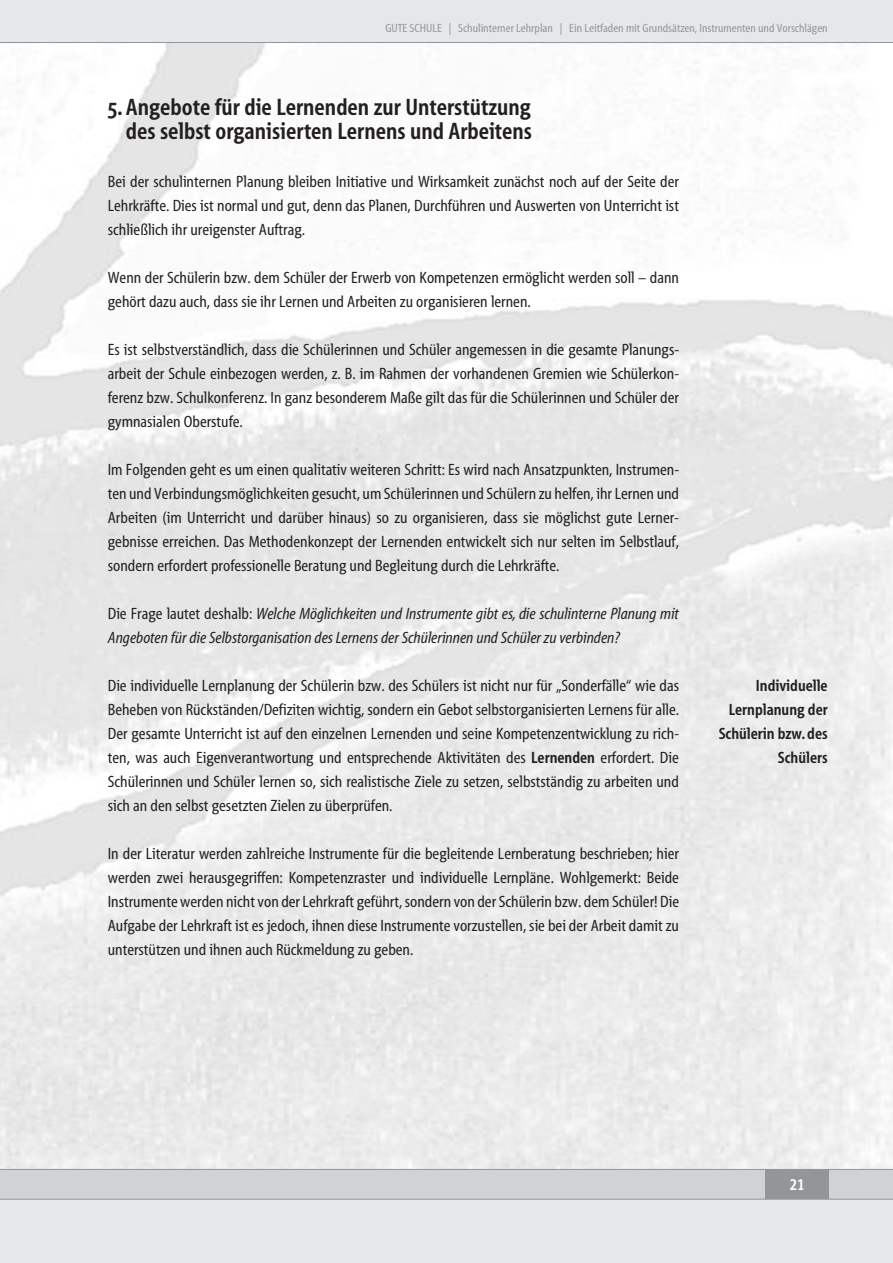
<style>
.page{position:relative;width:893px;height:1263px;background:#fff}
.page>*{position:absolute;margin:0;border:0;box-sizing:border-box;transform-origin:0 0}
.t1{font:700 24px/24px "The Berlin";color:#231f20;text-align:right}
.t2{font:16.5px/24px "The Berlin";color:#231f20;text-align:justify}
.t3{font:italic 16.5px/24px "The Berlin";color:#231f20}
.t4{font:700 16.5px/24px "The Berlin";color:#231f20;text-align:right}
.t5{font:16.5px "The Berlin Bold Table";color:#fff}
.t6{font:12px "The Berlin";color:#939598}
.s1{font-style:normal}
.s2{font-weight:700}
</style>
<div class="page">
<div style="left:0;top:1199px;width:893px;height:64px;background:#e6e7e9"></div>
<div style="left:0;top:1169px;width:893px;height:30px;background:#d1d2d4"></div>
<div style="left:0;top:0;width:893px;height:43px;background:#e6e7e9"></div>
<div style="left:765px;top:1169px;width:64px;height:30px;background:#939598"></div>
<hr style="left:0;top:42px;width:893px;height:1px;background:#939598">
<hr style="left:0;top:1169px;width:893px;height:1px;background:#939598">
<hr style="left:0;top:1199px;width:893px;height:1px;background:#939598">
<p class="t6" style="left:385px;top:24px;width:444px">GUTE SCHULE | Schulinterner Lehrplan | Ein Leitfaden mit Grundsätzen, Instrumenten und Vorschlägen</p>
<h1 class="t1" style="left:108px;top:97px;width:426px">5. Angebote für die Lernenden zur Unterstützung des selbst organisierten Lernens und Arbeitens</h1>
<p class="t2" style="left:108px;top:171px;width:573px">Bei der schulinternen Planung bleiben Initiative und Wirksamkeit zunächst noch auf der Seite der Lehrkräfte. Dies ist normal und gut, denn das Planen, Durchführen und Auswerten von Unterricht ist schließlich ihr ureigenster Auftrag.</p>
<p class="t2" style="left:108px;top:267px;width:573px">Wenn der Schülerin bzw. dem Schüler der Erwerb von Kompetenzen ermöglicht werden soll – dann gehört dazu auch, dass sie ihr Lernen und Arbeiten zu organisieren lernen.</p>
<p class="t2" style="left:108px;top:339px;width:573px">Es ist selbstverständlich, dass die Schülerinnen und Schüler angemessen in die gesamte Planungs&shy;arbeit der Schule einbezogen werden, z. B. im Rahmen der vorhandenen Gremien wie Schülerkon&shy;ferenz bzw. Schulkonferenz. In ganz besonderem Maße gilt das für die Schülerinnen und Schüler der gymnasialen Oberstufe.</p>
<p class="t2" style="left:108px;top:459px;width:573px">Im Folgenden geht es um einen qualitativ weiteren Schritt: Es wird nach Ansatzpunkten, Instrumen&shy;ten und Verbindungsmöglichkeiten gesucht, um Schülerinnen und Schülern zu helfen, ihr Lernen und Arbeiten (im Unterricht und darüber hinaus) so zu organisieren, dass sie möglichst gute Lerner&shy;gebnisse erreichen. Das Methodenkonzept der Lernenden entwickelt sich nur selten im Selbstlauf, sondern erfordert professionelle Beratung und Begleitung durch die Lehrkräfte.</p>
<p class="t3" style="left:108px;top:603px;width:573px"><span class="s1">Die Frage lautet deshalb:</span> Welche Möglichkeiten und Instrumente gibt es, die schulinterne Planung mit<br>Angeboten für die Selbstorganisation des Lernens der Schülerinnen und Schüler zu verbinden?</p>
<p class="t2" style="left:108px;top:675px;width:573px">Die individuelle Lernplanung der Schülerin bzw. des Schülers ist nicht nur für „Sonderfälle“ wie das Beheben von Rückständen/Defiziten wichtig, sondern ein Gebot selbstorganisierten Lernens für alle.<br>Der gesamte Unterricht ist auf den einzelnen Lernenden und seine Kompetenzentwicklung zu rich&shy;ten, was auch Eigenverantwortung und entsprechende Aktivitäten des <span class="s2">Lernenden</span> erfordert. Die Schülerinnen und Schüler lernen so, sich realistische Ziele zu setzen, selbstständig zu arbeiten und sich an den selbst gesetzten Zielen zu überprüfen.</p>
<p class="t2" style="left:108px;top:843px;width:573px">In der Literatur werden zahlreiche Instrumente für die begleitende Lernberatung beschrieben; hier werden zwei herausgegriffen: Kompetenzraster und individuelle Lernpläne. Wohlgemerkt: Beide Instrumente werden nicht von der Lehrkraft geführt, sondern von der Schülerin bzw. dem Schüler! Die Aufgabe der Lehrkraft ist es jedoch, ihnen diese Instrumente vorzustellen, sie bei der Arbeit damit zu unterstützen und ihnen auch Rückmeldung zu geben.</p>
<p class="t4" style="left:719px;top:675px;width:110px">Individuelle<br>Lernplanung der<br>Schülerin bzw. des<br>Schülers</p>
<p class="t5" style="left:790px;top:1178px;width:16px">21</p>
</div>
